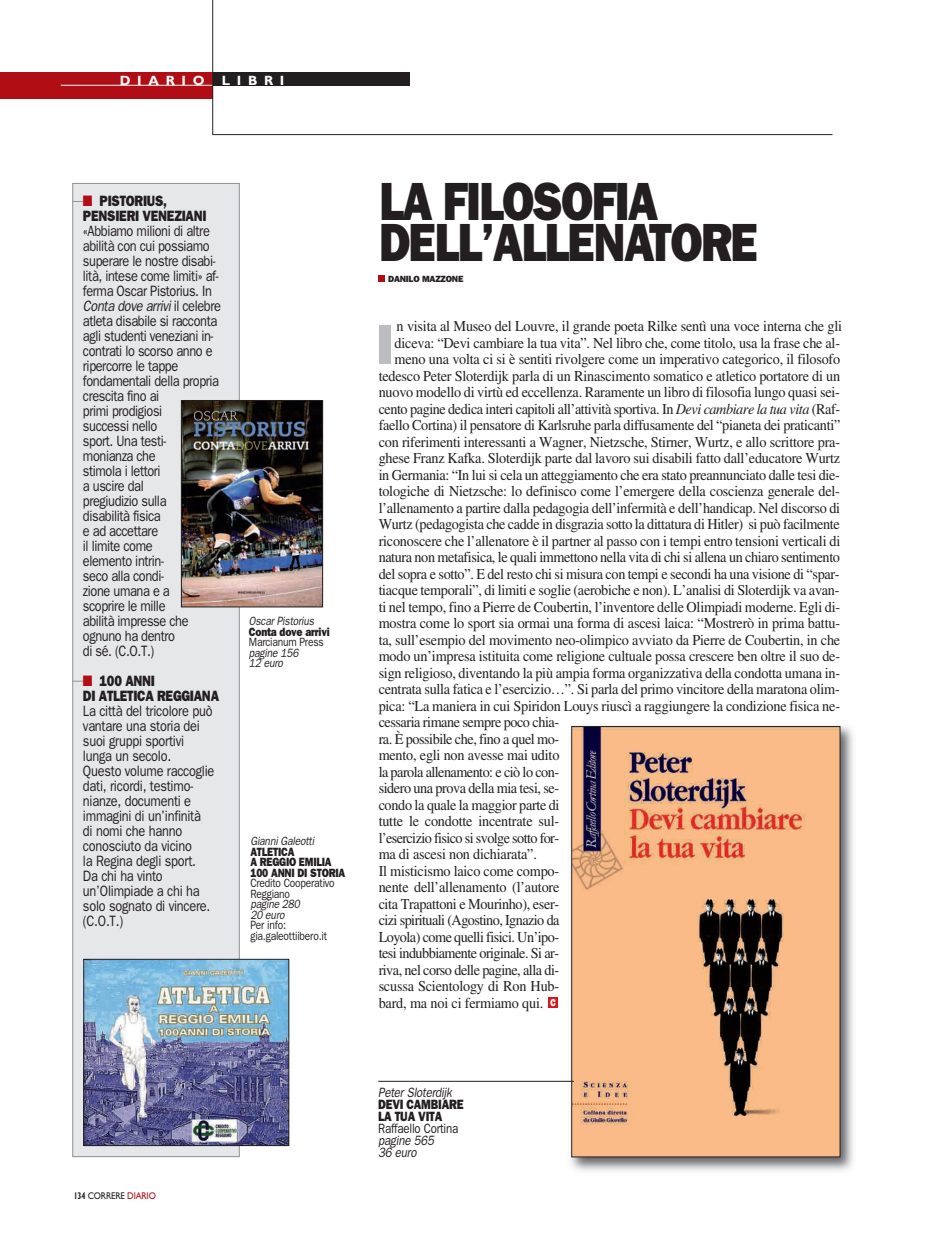
<style>
.page{position:relative;width:936px;height:1255px;background:#fff}
.page>*{position:absolute;margin:0;border:0;box-sizing:border-box;transform-origin:0 0}
.t1{font:800 56.25px "Franklin Gothic";color:#bcbdc0;scale:.95 1}
.t2{font:800 54px/40.5px "Franklin Gothic";letter-spacing:-.035em;color:#231f20;scale:.85 1}
.t3{font:15px "Times";letter-spacing:-.015em;color:#231f20;scale:.95 1}
.t4{font:15px/15px "Franklin Gothic";letter-spacing:-.03em;color:#231f20;scale:.85 1}
.t5{font:15px "Times";letter-spacing:-.04em;color:#231f20;scale:.95 1}
.t6{font:15px "Times";letter-spacing:-.035em;color:#231f20;scale:.95 1}
.t7{font:800 15px/15px "Franklin Gothic";letter-spacing:-.02em;color:#231f20;scale:.85 1}
.t8{font:15px "Times";letter-spacing:-.045em;color:#231f20;scale:.95 1}
.t9{font:italic 13.5px/12px "Franklin Gothic";letter-spacing:-.015em;color:#231f20;scale:.85 1}
.t10{font:800 13.5px/12px "Franklin Gothic";letter-spacing:-.02em;color:#231f20;scale:.85 1}
.t11{font:13.5px "Franklin Gothic";letter-spacing:-.02em;color:#231f20;scale:.85 1}
.t12{font:700 13.5px "Gill Sans";letter-spacing:.495em;color:#fff}
.t13{font:12px/10.5px "Franklin Gothic";letter-spacing:-.02em;color:#231f20;scale:.85 1}
.t14{font:italic 12px/10.5px "Franklin Gothic";letter-spacing:-.015em;color:#231f20;scale:.85 1}
.t15{font:800 12px/10.5px "Franklin Gothic";letter-spacing:-.02em;color:#231f20;scale:.85 1}
.t16{font:9.75px "Gill Sans";letter-spacing:-.015em;color:#231f20;scale:.9 1}
.t17{font:800 9px "Franklin Gothic";letter-spacing:-.02em;color:#231f20}
.s1{color:#b00d15}
.s2{font-style:italic}
.s3{font-weight:700}
.s4{font-family:"American Typewriter Bold Cond A";font-size:13.5px;color:#fff}
</style>
<div class="page">
<hr style="left:213px;top:134px;width:619px;height:1px;background:#231f20">
<div style="left:0;top:72px;width:213px;height:27px;background:#b00d15"></div>
<hr style="left:61px;top:85px;width:152px;height:1px;background:#fff">
<div style="left:213px;top:72px;width:196px;height:13px;background:#231f20"></div>
<svg style="left:378px;top:276px;width:6px;height:6px"></svg>
<hr style="left:212px;top:0;width:1px;height:135px;background:#231f20">
<div style="left:548px;top:997px;width:10px;height:10px;background:#d7171f"></div>
<img style="left:564px;top:725px;width:289px;height:446px">
<img style="left:573px;top:728px;width:265px;height:427px">
<div style="left:571px;top:726px;width:269px;height:431px;border:1px solid #231f20"></div>
<hr style="left:378px;top:1080px;width:195px;height:1px;background:#231f20">
<div style="left:73px;top:184px;width:166px;height:971px;background:#e6e7e9"></div>
<div style="left:72px;top:183px;width:168px;height:974px;border:1px solid #939598"></div>
<svg style="left:72px;top:201px;width:12px;height:1px"></svg>
<svg style="left:72px;top:681px;width:12px;height:1px"></svg>
<img style="left:183px;top:402px;width:138px;height:203px">
<div style="left:181px;top:400px;width:142px;height:207px;border:1px solid #231f20"></div>
<img style="left:85px;top:961px;width:202px;height:182px">
<div style="left:83px;top:959px;width:206px;height:186px;border:1px solid #231f20"></div>
<p class="t12" style="left:120px;top:76px;width:86px">DIARIO</p>
<p class="t12" style="left:222px;top:76px;width:64px">LIBRI</p>
<p class="t7" style="left:83px;top:193px;width:147px"><span class="s1">■</span> PISTORIUS,<br>PENSIERI VENEZIANI</p>
<p class="t4" style="left:83px;top:223px;width:164px">«Abbiamo milioni di altre abilità con cui possiamo superare le nostre disabi&shy;lità, intese come limiti» af&shy;ferma Oscar Pistorius. In<br><span class="s2">Conta dove arrivi</span> il celebre atleta disabile si racconta agli studenti veneziani in&shy;contrati lo scorso anno e ripercorre le tappe fondamentali della propria crescita fino ai<br>primi prodigiosi<br>successi nello<br>sport. Una testi-<br>monianza che<br>stimola i lettori<br>a uscire dal<br>pregiudizio sulla<br>disabilità fisica<br>e ad accettare<br>il limite come<br>elemento intrin-<br>seco alla condi-<br>zione umana e a<br>scoprire le mille<br>abilità impresse che ognuno ha dentro<br>di sé. (C.O.T.)</p>
<p class="t7" style="left:83px;top:673px;width:162px"><span class="s1">■</span> 100 ANNI<br>DI ATLETICA REGGIANA</p>
<p class="t4" style="left:83px;top:703px;width:156px">La città del tricolore può vantare una storia dei suoi gruppi sportivi lunga un secolo.<br>Questo volume raccoglie dati, ricordi, testimo&shy;nianze, documenti e immagini di un’infinità<br>di nomi che hanno conosciuto da vicino<br>la Regina degli sport.<br>Da chi ha vinto un’Olimpiade a chi ha solo sognato di vincere. (C.O.T.)</p>
<p class="t14" style="left:249px;top:615px;width:78px">Oscar Pistorius</p>
<p class="t15" style="left:249px;top:626px;width:97px">Conta dove arrivi</p>
<p class="t13" style="left:249px;top:636px;width:90px">Marcianum Press</p>
<p class="t14" style="left:249px;top:647px;width:60px">pagine 156<br>12 euro</p>
<p class="t14" style="left:250px;top:836px;width:76px">Gianni Galeotti</p>
<p class="t15" style="left:250px;top:846px;width:113px">ATLETICA<br>A REGGIO EMILIA<br>100 ANNI DI STORIA</p>
<p class="t13" style="left:250px;top:878px;width:101px">Credito Cooperativo<br>Reggiano</p>
<p class="t14" style="left:250px;top:899px;width:60px">pagine 280<br>20 euro</p>
<p class="t13" style="left:250px;top:920px;width:92px">Per info: gia.galeottiibero.it</p>
<p class="t16" style="left:74px;top:1191px;width:93px"><span class="s3">134</span> CORRERE <span class="s1">DIARIO</span></p>
<h2 class="t2" style="left:379px;top:181px;width:447px">LA FILOSOFIA<br>DELL’ALLENATORE</h2>
<p class="t17" style="left:388px;top:273px;width:77px">DANILO MAZZONE</p>
<h1 class="t1" style="left:376px;top:312px;width:20px">I</h1>
<p class="t3" style="left:396px;top:321px;width:470px">n visita al Museo del Louvre, il grande poeta Rilke sentì una voce interna che gli</p>
<p class="t3" style="left:394px;top:337px;width:470px">diceva: “Devi cambiare la tua vita”. Nel libro che, come titolo, usa la frase che al-</p>
<p class="t3" style="left:394px;top:354px;width:470px">meno una volta ci si è sentiti rivolgere come un imperativo categorico, il filosofo</p>
<p class="t3" style="left:378px;top:370px;width:487px">tedesco Peter Sloterdijk parla di un Rinascimento somatico e atletico portatore di un</p>
<p class="t3" style="left:378px;top:387px;width:487px">nuovo modello di virtù ed eccellenza. Raramente un libro di filosofia lungo quasi sei-</p>
<p class="t3" style="left:378px;top:403px;width:487px">cento pagine dedica interi capitoli all’attività sportiva. In <span class="s2">Devi cambiare la tua vita</span> (Raf-</p>
<p class="t3" style="left:378px;top:420px;width:487px">faello Cortina) il pensatore di Karlsruhe parla diffusamente del “pianeta dei praticanti”</p>
<p class="t3" style="left:378px;top:436px;width:487px">con riferimenti interessanti a Wagner, Nietzsche, Stirner, Wurtz, e allo scrittore pra-</p>
<p class="t3" style="left:378px;top:453px;width:487px">ghese Franz Kafka. Sloterdijk parte dal lavoro sui disabili fatto dall’educatore Wurtz</p>
<p class="t3" style="left:378px;top:469px;width:487px">in Germania: “In lui si cela un atteggiamento che era stato preannunciato dalle tesi die-</p>
<p class="t3" style="left:378px;top:486px;width:487px">tologiche di Nietzsche: lo definisco come l’emergere della coscienza generale del-</p>
<p class="t3" style="left:378px;top:502px;width:487px">l’allenamento a partire dalla pedagogia dell’infermità e dell’handicap. Nel discorso di</p>
<p class="t3" style="left:378px;top:519px;width:487px">Wurtz (pedagogista che cadde in disgrazia sotto la dittatura di Hitler) si può facilmente</p>
<p class="t3" style="left:378px;top:535px;width:487px">riconoscere che l’allenatore è il partner al passo con i tempi entro tensioni verticali di</p>
<p class="t3" style="left:378px;top:552px;width:487px">natura non metafisica, le quali immettono nella vita di chi si allena un chiaro sentimento</p>
<p class="t3" style="left:378px;top:568px;width:486px">del sopra e sotto”. E del resto chi si misura con tempi e secondi ha una visione di “spar-</p>
<p class="t3" style="left:378px;top:585px;width:486px">tiacque temporali”, di limiti e soglie (aerobiche e non). L’analisi di Sloterdijk va avan-</p>
<p class="t3" style="left:378px;top:601px;width:487px">ti nel tempo, fino a Pierre de Coubertin, l’inventore delle Olimpiadi moderne. Egli di-</p>
<p class="t3" style="left:378px;top:618px;width:487px">mostra come lo sport sia ormai una forma di ascesi laica: “Mostrerò in prima battu-</p>
<p class="t3" style="left:378px;top:634px;width:487px">ta, sull’esempio del movimento neo-olimpico avviato da Pierre de Coubertin, in che</p>
<p class="t3" style="left:378px;top:651px;width:487px">modo un’impresa istituita come religione cultuale possa crescere ben oltre il suo de-</p>
<p class="t3" style="left:378px;top:667px;width:487px">sign religioso, diventando la più ampia forma organizzativa della condotta umana in-</p>
<p class="t3" style="left:378px;top:684px;width:487px">centrata sulla fatica e l’esercizio…”. Si parla del primo vincitore della maratona olim-</p>
<p class="t3" style="left:378px;top:700px;width:487px">pica: “La maniera in cui Spiridon Louys riuscì a raggiungere la condizione fisica ne-</p>
<p class="t3" style="left:378px;top:717px;width:191px">cessaria rimane sempre poco chia-</p>
<p class="t6" style="left:378px;top:733px;width:191px">ra. È possibile che, fino a quel mo-</p>
<p class="t3" style="left:378px;top:750px;width:192px">mento, egli non avesse mai udito</p>
<p class="t5" style="left:378px;top:766px;width:191px">la parola allenamento: e ciò lo con-</p>
<p class="t3" style="left:378px;top:783px;width:191px">sidero una prova della mia tesi, se-</p>
<p class="t3" style="left:378px;top:799px;width:192px">condo la quale la maggior parte di</p>
<p class="t3" style="left:378px;top:816px;width:192px">tutte le condotte incentrate sul-</p>
<p class="t8" style="left:378px;top:832px;width:191px">l’esercizio fisico si svolge sotto for-</p>
<p class="t3" style="left:378px;top:849px;width:168px">ma di ascesi non dichiarata”.</p>
<p class="t3" style="left:378px;top:865px;width:192px">Il misticismo laico come compo-</p>
<p class="t3" style="left:378px;top:882px;width:192px">nente dell’allenamento (l’autore</p>
<p class="t3" style="left:378px;top:898px;width:191px">cita Trapattoni e Mourinho), eser-</p>
<p class="t5" style="left:378px;top:915px;width:192px">cizi spirituali (Agostino, Ignazio da</p>
<p class="t5" style="left:378px;top:931px;width:191px">Loyola) come quelli fisici. Un’ipo-</p>
<p class="t5" style="left:378px;top:948px;width:191px">tesi indubbiamente originale. Si ar-</p>
<p class="t6" style="left:378px;top:964px;width:191px">riva, nel corso delle pagine, alla di-</p>
<p class="t3" style="left:378px;top:981px;width:191px">scussa Scientology di Ron Hub-</p>
<p class="t3" style="left:378px;top:997px;width:188px">bard, ma noi ci fermiamo qui. <span class="s4">c</span></p>
<p class="t9" style="left:378px;top:1085px;width:88px">Peter Sloterdijk</p>
<p class="t10" style="left:378px;top:1097px;width:102px">DEVI CAMBIARE<br>LA TUA VITA</p>
<p class="t11" style="left:378px;top:1120px;width:96px">Raffaello Cortina</p>
<p class="t9" style="left:378px;top:1133px;width:67px">pagine 565<br>36 euro</p>
</div>
